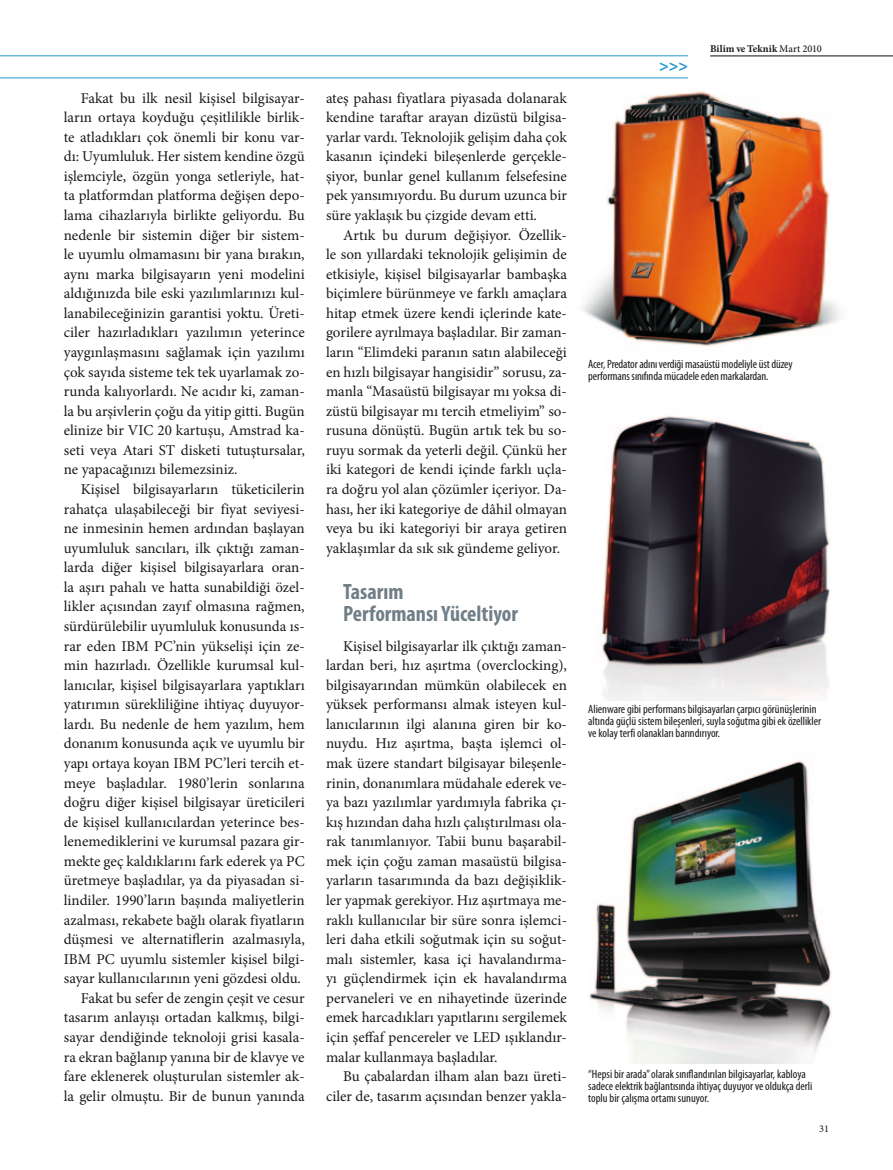
<style>
.page{position:relative;width:893px;height:1170px;background:#fff}
.page>*{position:absolute;margin:0;border:0;box-sizing:border-box;transform-origin:0 0}
.t1{font:700 condensed 22.2px/22.2px "Myriad Pro";color:#707f87}
.t2{font:700 16.2px "Myriad Pro";color:#2699d1}
.t3{font:15px/19.5px "Minion Pro";color:#1a171c;text-align:justify}
.t4{font:condensed 12px/12px "Myriad Pro";color:#1a171c}
.t5{font:700 10.35px "Minion Pro";letter-spacing:.005em;color:#1a171c}
.t6{font:10.35px "Minion Pro";color:#1a171c}
.s1{font-weight:500}
</style>
<div class="page">
<img style="left:573px;top:77px;width:267px;height:270px">
<img style="left:601px;top:415px;width:229px;height:285px">
<img style="left:589px;top:761px;width:243px;height:302px">
<hr style="left:710px;top:56px;width:183px;height:1px;background:#070c12">
<hr style="left:0;top:78px;width:688px;height:1px;background:#2699d1">
<hr style="left:0;top:56px;width:688px;height:1px;background:#2699d1">
<p class="t3" style="left:64px;top:88px;width:242px;text-indent:17px">Fakat bu ilk nesil kişisel bilgisayar&shy;ların ortaya koyduğu çeşitlilikle birlik&shy;te atladıkları çok önemli bir konu var&shy;dı: Uyumluluk. Her sistem kendine özgü işlemciyle, özgün yonga setleriyle, hat&shy;ta platformdan platforma değişen depo&shy;lama cihazlarıyla birlikte geliyordu. Bu nedenle bir sistemin diğer bir sistem&shy;le uyumlu olmamasını bir yana bırakın, aynı marka bilgisayarın yeni modelini aldığınızda bile eski yazılımlarınızı kul&shy;lanabileceğinizin garantisi yoktu. Üreti&shy;ciler hazırladıkları yazılımın yeterince yaygınlaşmasını sağlamak için yazılımı çok sayıda sisteme tek tek uyarlamak zo&shy;runda kalıyorlardı. Ne acıdır ki, zaman&shy;la bu arşivlerin çoğu da yitip gitti. Bugün elinize bir VIC 20 kartuşu, Amstrad ka&shy;seti veya Atari ST disketi tutuştursalar, ne yapacağınızı bilemezsiniz.</p>
<p class="t3" style="left:64px;top:479px;width:242px;text-align:right">Kişisel bilgisayarların tüketicilerin rahatça ulaşabileceği bir fiyat seviyesi&shy;ne inmesinin hemen ardından başlayan uyumluluk sancıları, ilk çıktığı zaman&shy;larda diğer kişisel bilgisayarlara oran&shy;la aşırı pahalı ve hatta sunabildiği özel&shy;likler açısından zayıf olmasına rağmen, sürdürülebilir uyumluluk konusunda ıs&shy;rar eden IBM PC’nin yükselişi için ze&shy;min hazırladı. Özellikle kurumsal kul&shy;lanıcılar, kişisel bilgisayarlara yaptıkları yatırımın sürekliliğine ihtiyaç duyuyor&shy;lardı. Bu nedenle de hem yazılım, hem donanım konusunda açık ve uyumlu bir yapı ortaya koyan IBM PC’leri tercih et&shy;meye başladılar. 1980’lerin sonlarına doğru diğer kişisel bilgisayar üreticileri de kişisel kullanıcılardan yeterince bes&shy;lenemediklerini ve kurumsal pazara gir&shy;mekte geç kaldıklarını fark ederek ya PC üretmeye başladılar, ya da piyasadan si&shy;lindiler. 1990’ların başında maliyetlerin azalması, rekabete bağlı olarak fiyatların düşmesi ve alternatiflerin azalmasıyla, IBM PC uyumlu sistemler kişisel bilgi&shy;sayar kullanıcılarının yeni gözdesi oldu.<br>Fakat bu sefer de zengin çeşit ve cesur tasarım anlayışı ortadan kalkmış, bilgi&shy;sayar dendiğinde teknoloji grisi kasala&shy;ra ekran bağlanıp yanına bir de klavye ve fare eklenerek oluşturulan sistemler ak&shy;la gelir olmuştu. Bir de bunun yanında</p>
<p class="t3" style="left:326px;top:88px;width:242px">ateş pahası fiyatlara piyasada dolanarak kendine taraftar arayan dizüstü bilgisa&shy;yarlar vardı. Teknolojik gelişim daha çok kasanın içindeki bileşenlerde gerçekle&shy;şiyor, bunlar genel kullanım felsefesine pek yansımıyordu. Bu durum uzunca bir süre yaklaşık bu çizgide devam etti.</p>
<p class="t3" style="left:326px;top:225px;width:242px;text-indent:17px">Artık bu durum değişiyor. Özellik&shy;le son yıllardaki teknolojik gelişimin de etkisiyle, kişisel bilgisayarlar bambaşka biçimlere bürünmeye ve farklı amaçlara hitap etmek üzere kendi içlerinde kate&shy;gorilere ayrılmaya başladılar. Bir zaman&shy;ların “Elimdeki paranın satın alabileceği en hızlı bilgisayar hangisidir” sorusu, za&shy;manla “Masaüstü bilgisayar mı yoksa di&shy;züstü bilgisayar mı tercih etmeliyim” so&shy;rusuna dönüştü. Bugün artık tek bu so&shy;ruyu sormak da yeterli değil. Çünkü her iki kategori de kendi içinde farklı uçla&shy;ra doğru yol alan çözümler içeriyor. Da&shy;hası, her iki kategoriye de dâhil olmayan veya bu iki kategoriyi bir araya getiren yaklaşımlar da sık sık gündeme geliyor.</p>
<h1 class="t1" style="left:343px;top:580px;width:176px">Tasarım<br>Performansı Yüceltiyor</h1>
<p class="t3" style="left:326px;top:636px;width:242px;text-indent:17px">Kişisel bilgisayarlar ilk çıktığı zaman&shy;lardan beri, hız aşırtma (overclocking), bilgisayarından mümkün olabilecek en yüksek performansı almak isteyen kul&shy;lanıcılarının ilgi alanına giren bir ko&shy;nuydu. Hız aşırtma, başta işlemci ol&shy;mak üzere standart bilgisayar bileşenle&shy;rinin, donanımlara müdahale ederek ve&shy;ya bazı yazılımlar yardımıyla fabrika çı&shy;kış hızından daha hızlı çalıştırılması ola&shy;rak tanımlanıyor. Tabii bunu başarabil&shy;mek için çoğu zaman masaüstü bilgisa&shy;yarların tasarımında da bazı değişiklik&shy;ler yapmak gerekiyor. Hız aşırtmaya me&shy;raklı kullanıcılar bir süre sonra işlemci&shy;leri daha etkili soğutmak için su soğut&shy;malı sistemler, kasa içi havalandırma&shy;yı güçlendirmek için ek havalandırma pervaneleri ve en nihayetinde üzerinde emek harcadıkları yapıtlarını sergilemek için şeffaf pencereler ve LED ışıklandır&shy;malar kullanmaya başladılar.</p>
<p class="t3" style="left:326px;top:1066px;width:242px;text-align:right">Bu çabalardan ilham alan bazı üreti&shy;ciler de, tasarım açısından benzer yakla-</p>
<p class="t2" style="left:659px;top:55px;width:30px">&gt;&gt;&gt;</p>
<p class="t5" style="left:710px;top:41px;width:113px">Bilim ve Teknik <span class="s1">Mart 2010</span></p>
<p class="t4" style="left:588px;top:357px;width:206px">Acer, Predator adını verdiği masaüstü modeliyle üst düzey performans sınıfında mücadele eden markalardan.</p>
<p class="t4" style="left:588px;top:703px;width:234px">Alienware gibi performans bilgisayarları çarpıcı görünüşlerinin altında güçlü sistem bileşenleri, suyla soğutma gibi ek özellikler ve kolay terfi olanakları barındırıyor.</p>
<p class="t4" style="left:588px;top:1067px;width:226px">“Hepsi bir arada” olarak sınıflandırılan bilgisayarlar, kabloya sadece elektrik bağlantısında ihtiyaç duyuyor ve oldukça derli toplu bir çalışma ortamı sunuyor.</p>
<p class="t6" style="left:819px;top:1121px;width:11px">31</p>
</div>
